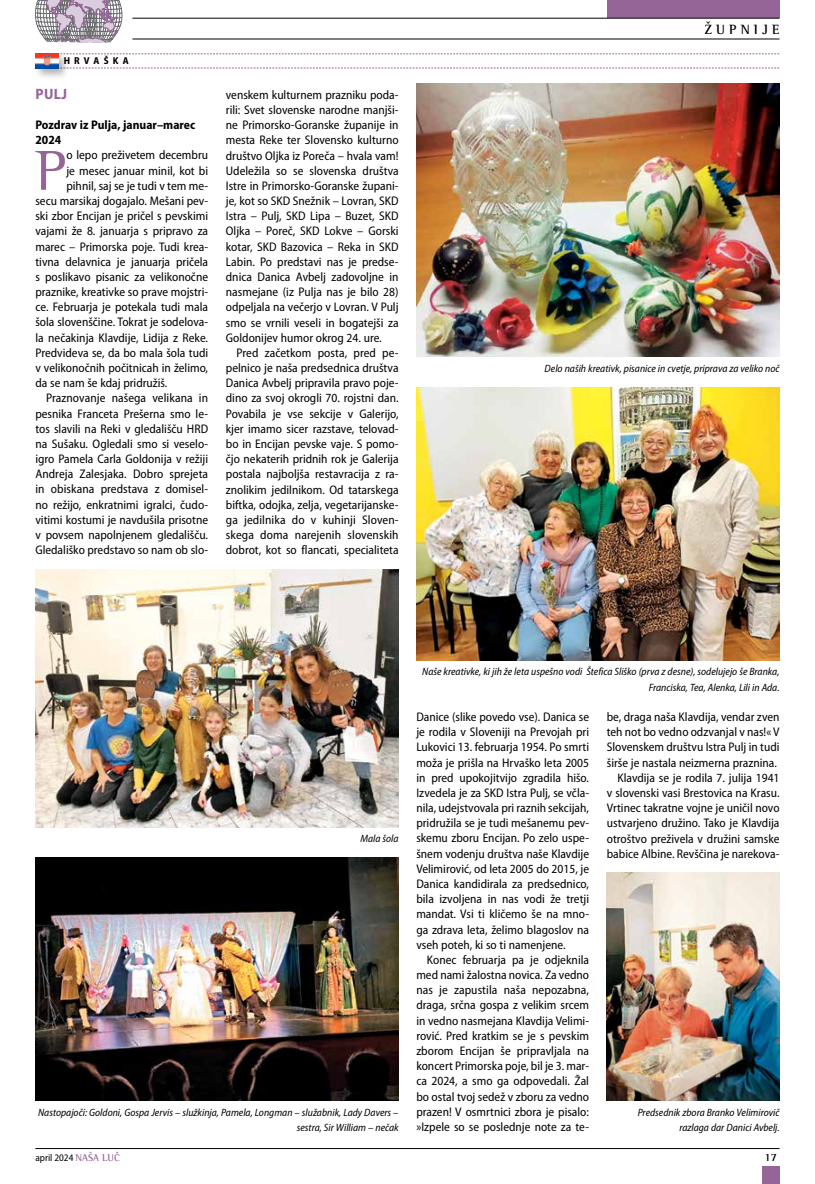
<style>
.page{position:relative;width:815px;height:1184px;background:#fff}
.page>*{position:absolute;margin:0;border:0;box-sizing:border-box;transform-origin:0 0}
.t1{font:57.62px "Rotis SI Semi Serif";color:#956597}
.t2{font:700 semi-condensed 15px "Myriad Pro";color:#956597}
.t3{font:700 13.75px "Rotis SI Semi Serif";letter-spacing:.3em;color:#000}
.t4{font:semi-condensed 12.5px/15.1px "Myriad Pro";color:#000;text-align:justify}
.t5{font:700 semi-condensed 12.5px/15.1px "Myriad Pro";color:#000}
.t6{font:700 11.25px "Rotis SI Semi Serif";color:#000}
.t7{font:italic semi-condensed 10.62px/15.1px "Myriad Pro";color:#000;text-align:right}
.t8{font:semi-condensed 10px "Myriad Pro";color:#000}
.t9{font:700 semi-condensed 10px "Myriad Pro";letter-spacing:.42em;color:#000}
.s1{font-family:"Rotis SI Semi Serif";font-weight:700;font-stretch:normal;color:#956597}
</style>
<div class="page">
<hr style="left:35px;top:1148px;width:745px;height:1px;background:#000">
<div style="left:607px;top:0;width:173px;height:18px;background:#956597"></div>
<div style="left:762px;top:1166px;width:18px;height:17px;background:#956597"></div>
<hr style="left:132px;top:39px;width:648px;height:1px;background:#000">
<hr style="left:132px;top:18px;width:648px;height:1px;background:#000">
<svg style="left:35px;top:0;width:88px;height:43px;background:#b0a6b2"></svg>
<svg style="left:70px;top:68px;width:710px;height:1px"></svg>
<svg style="left:70px;top:53px;width:710px;height:1px"></svg>
<div style="left:34px;top:51px;width:36px;height:29px;background:#000;opacity:.3"></div>
<img style="left:35px;top:53px;width:23px;height:15px">
<img style="left:416px;top:83px;width:364px;height:273px">
<img style="left:416px;top:387px;width:364px;height:273px">
<img style="left:35px;top:569px;width:364px;height:258px">
<img style="left:35px;top:857px;width:364px;height:243px">
<img style="left:607px;top:872px;width:173px;height:228px">
<p class="t9" style="left:64px;top:56px;width:67px">HRVAŠKA</p>
<p class="t2" style="left:36px;top:85px;width:33px">PULJ</p>
<p class="t5" style="left:35px;top:117px;width:161px">Pozdrav iz Pulja, januar–marec<br>2024</p>
<h1 class="t1" style="left:35px;top:137px;width:32px">P</h1>
<p class="t4" style="left:66px;top:148px;width:143px">o lepo preživetem decembru</p>
<p class="t4" style="left:66px;top:163px;width:143px">je mesec januar minil, kot bi</p>
<p class="t4" style="left:66px;top:178px;width:143px">pihnil, saj se je tudi v tem me-</p>
<p class="t4" style="left:35px;top:193px;width:174px">secu marsikaj dogajalo. Mešani pev-</p>
<p class="t4" style="left:35px;top:209px;width:174px">ski zbor Encijan je pričel s pevskimi</p>
<p class="t4" style="left:35px;top:224px;width:174px">vajami že 8. januarja s pripravo za</p>
<p class="t4" style="left:35px;top:239px;width:174px">marec – Primorska poje. Tudi krea-</p>
<p class="t4" style="left:35px;top:254px;width:174px">tivna delavnica je januarja pričela</p>
<p class="t4" style="left:35px;top:269px;width:174px">s poslikavo pisanic za velikonočne</p>
<p class="t4" style="left:35px;top:284px;width:174px">praznike, kreativke so prave mojstri-</p>
<p class="t4" style="left:35px;top:300px;width:174px">ce. Februarja je potekala tudi mala</p>
<p class="t4" style="left:35px;top:315px;width:174px">šola slovenščine. Tokrat je sodelova-</p>
<p class="t4" style="left:35px;top:330px;width:174px">la nečakinja Klavdije, Lidija z Reke.</p>
<p class="t4" style="left:35px;top:345px;width:174px">Predvideva se, da bo mala šola tudi</p>
<p class="t4" style="left:35px;top:360px;width:174px">v velikonočnih počitnicah in želimo,</p>
<p class="t4" style="left:35px;top:375px;width:134px">da se nam še kdaj pridružiš.</p>
<p class="t4" style="left:46px;top:391px;width:164px">Praznovanje našega velikana in</p>
<p class="t4" style="left:35px;top:406px;width:174px">pesnika Franceta Prešerna smo le-</p>
<p class="t4" style="left:35px;top:421px;width:174px">tos slavili na Reki v gledališču HRD</p>
<p class="t4" style="left:35px;top:436px;width:174px">na Sušaku. Ogledali smo si veselo-</p>
<p class="t4" style="left:35px;top:451px;width:174px">igro Pamela Carla Goldonija v režiji</p>
<p class="t4" style="left:35px;top:467px;width:174px">Andreja Zalesjaka. Dobro sprejeta</p>
<p class="t4" style="left:35px;top:482px;width:174px">in obiskana predstava z domisel-</p>
<p class="t4" style="left:35px;top:497px;width:174px">no režijo, enkratnimi igralci, čudo-</p>
<p class="t4" style="left:35px;top:512px;width:174px">vitimi kostumi je navdušila prisotne</p>
<p class="t4" style="left:35px;top:527px;width:174px">v povsem napolnjenem gledališču.</p>
<p class="t4" style="left:35px;top:542px;width:174px">Gledališko predstavo so nam ob slo-</p>
<p class="t4" style="left:226px;top:87px;width:174px">venskem kulturnem prazniku poda&shy;rili: Svet slovenske narodne manjši&shy;ne Primorsko-Goranske županije in mesta Reke ter Slovensko kulturno društvo Oljka iz Poreča – hvala vam!<br>Udeležila so se slovenska društva Istre in Primorsko-Goranske župani&shy;je, kot so SKD Snežnik – Lovran, SKD Istra – Pulj, SKD Lipa – Buzet, SKD Oljka – Poreč, SKD Lokve – Gorski kotar, SKD Bazovica – Reka in SKD Labin. Po predstavi nas je predse&shy;dnica Danica Avbelj zadovoljne in nasmejane (iz Pulja nas je bilo 28) odpeljala na večerjo v Lovran. V Pulj smo se vrnili veseli in bogatejši za Goldonijev humor okrog 24. ure.</p>
<p class="t4" style="left:226px;top:345px;width:174px;text-indent:11px">Pred začetkom posta, pred pe&shy;pelnico je naša predsednica društva Danica Avbelj pripravila pravo poje&shy;dino za svoj okrogli 70. rojstni dan.<br>Povabila je vse sekcije v Galerijo, kjer imamo sicer razstave, telovad&shy;bo in Encijan pevske vaje. S pomo&shy;čjo nekaterih pridnih rok je Galerija postala najboljša restavracija z ra&shy;znolikim jedilnikom. Od tatarskega biftka, odojka, zelja, vegetarijanske&shy;ga jedilnika do v kuhinji Sloven&shy;skega doma narejenih slovenskih dobrot, kot so flancati, specialiteta</p>
<p class="t3" style="left:704px;top:21px;width:77px">ŽUPNIJE</p>
<p class="t7" style="left:545px;top:361px;width:237px">Delo naših kreativk, pisanice in cvetje, priprava za veliko noč</p>
<p class="t7" style="left:422px;top:664px;width:359px">Naše kreativke, ki jih že leta uspešno vodi Štefica Sliško (prva z desne), sodelujejo še Branka,<br>Franciska, Tea, Alenka, Lili in Ada.</p>
<p class="t4" style="left:416px;top:709px;width:174px">Danice (slike povedo vse). Danica se je rodila v Sloveniji na Prevojah pri Lukovici 13. februarja 1954. Po smrti moža je prišla na Hrvaško leta 2005 in pred upokojitvijo zgradila hišo.<br>Izvedela je za SKD Istra Pulj, se včla&shy;nila, udejstvovala pri raznih sekcijah, pridružila se je tudi mešanemu pev&shy;skemu zboru Encijan. Po zelo uspe&shy;šnem vodenju društva naše Klavdije Velimirović, od leta 2005 do 2015, je Danica kandidirala za predsednico, bila izvoljena in nas vodi že tretji mandat. Vsi ti kličemo še na mno&shy;ga zdrava leta, želimo blagoslov na vseh poteh, ki so ti namenjene.</p>
<p class="t4" style="left:416px;top:952px;width:174px;text-indent:11px">Konec februarja pa je odjeknila med nami žalostna novica. Za vedno nas je zapustila naša nepozabna, draga, srčna gospa z velikim srcem in vedno nasmejana Klavdija Velimi&shy;rović. Pred kratkim se je s pevskim zborom Encijan še pripravljala na koncert Primorska poje, bil je 3. mar&shy;ca 2024, a smo ga odpovedali. Žal bo ostal tvoj sedež v zboru za vedno prazen! V osmrtnici zbora je pisalo: »Izpele so se poslednje note za te-</p>
<p class="t4" style="left:607px;top:709px;width:174px;text-align:right">be, draga naša Klavdija, vendar zven teh not bo vedno odzvanjal v nas!« V Slovenskem društvu Istra Pulj in tudi širše je nastala neizmerna praznina.<br>Klavdija se je rodila 7. julija 1941<br>v slovenski vasi Brestovica na Krasu.<br>Vrtinec takratne vojne je uničil novo ustvarjeno družino. Tako je Klavdija otroštvo preživela v družini samske babice Albine. Revščina je narekova-</p>
<p class="t7" style="left:360px;top:831px;width:40px">Mala šola</p>
<p class="t7" style="left:38px;top:1104px;width:362px">Nastopajoči: Goldoni, Gospa Jervis – služkinja, Pamela, Longman – služabnik, Lady Davers – sestra, Sir William – nečak</p>
<p class="t7" style="left:638px;top:1104px;width:143px">Predsednik zbora Branko Velimirovič razlaga dar Danici Avbelj.</p>
<p class="t8" style="left:35px;top:1152px;width:86px">april 2024 <span class="s1">NAŠA LUČ</span></p>
<p class="t6" style="left:764px;top:1150px;width:14px">17</p>
</div>
